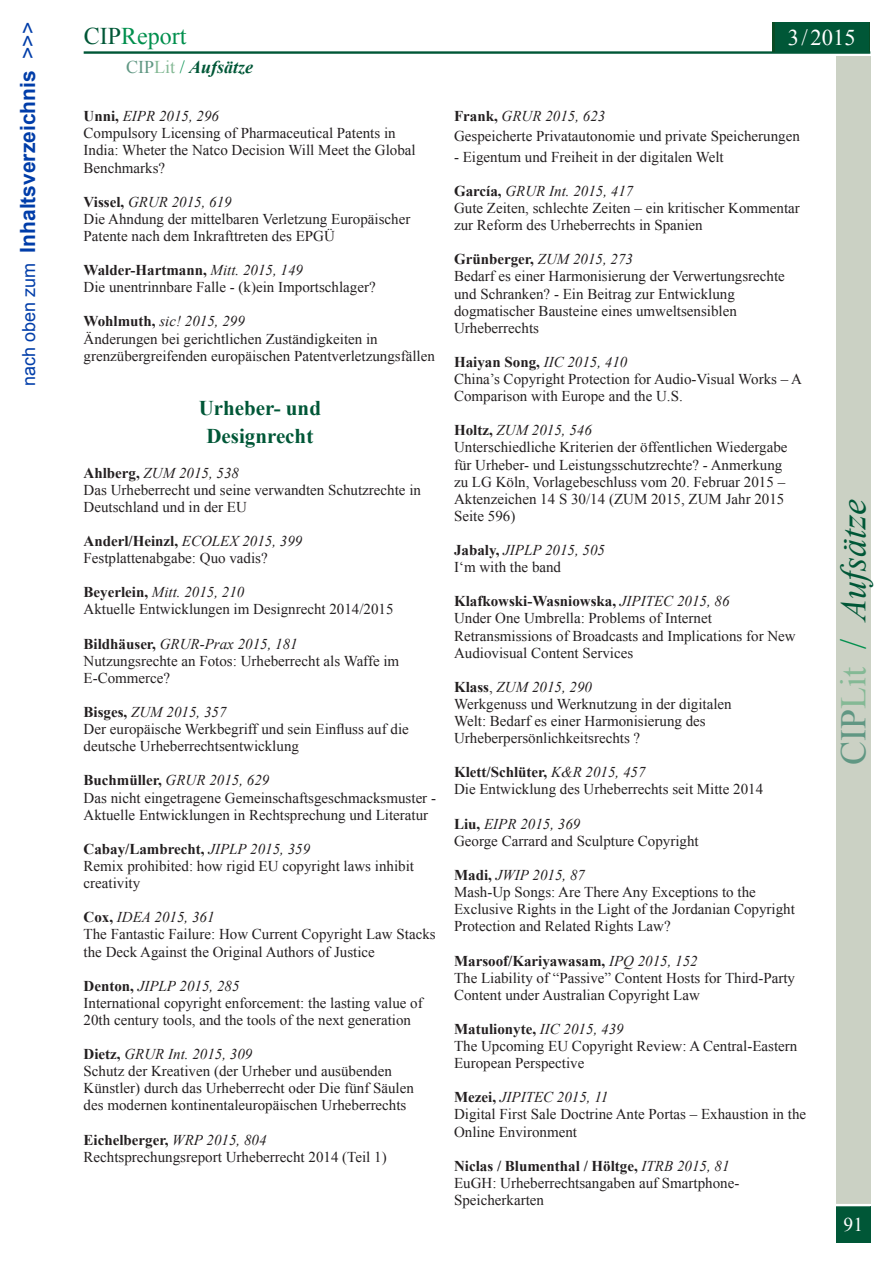
<style>
.page{position:relative;width:893px;height:1263px;background:#fff}
.page>*{position:absolute;margin:0;border:0;box-sizing:border-box;transform-origin:0 0}
.t1{font:italic 36px "Times New Roman";color:#005737}
.t2{font:24px "Times New Roman";color:#008f4d}
.t3{font:22.5px "Times New Roman";color:#fff}
.t4{font:700 21px "Arial";color:#003da9}
.t5{font:700 21px "Times New Roman";color:#005737}
.t6{font:19.5px "Times New Roman";color:#fff}
.t7{font:italic 700 18px "Times New Roman";color:#005737}
.t8{font:15px/17.1px "Times New Roman";color:#231f20}
.t9{font:italic 15px "Times New Roman";color:#231f20}
.t10{font:700 15px "Times New Roman";color:#231f20}
.s1{font-weight:400;font-size:18px}
.s2{font-weight:400}
.s3{color:#005737}
.s4{font-weight:400;font-style:normal;color:#609783}
.s5{font-weight:400;font-style:normal;color:#84b995}
.s6{font-weight:400;font-style:normal;color:#008f4d}
.s7{font-weight:700;font-style:normal}
.s8{font-weight:400;font-style:italic}
.s9{font-style:normal}
.s10{font-style:normal;color:#609783}
.s11{font-style:normal;color:#84b995}
.s12{font-style:normal;color:#008f4d}
</style>
<div class="page">
<div style="left:836px;top:57px;width:34px;height:1147px;background:#cbd1c4"></div>
<div style="left:836px;top:1206px;width:34px;height:36px;background:#005737"></div>
<hr style="left:84px;top:51px;width:786px;height:3px;background:#005737">
<div style="left:772px;top:22px;width:98px;height:30px;background:linear-gradient(to bottom,#05512d,#05512e)"></div>
<div style="left:775px;top:22px;width:93px;height:30px;background:#005737"></div>
<h3 class="t4" style="left:14px;top:386px;width:365px;rotate:-90deg"><span class="s1">nach oben zum</span> Inhaltsverzeichnis <span class="s2">&gt;&gt;&gt;</span></h3>
<h2 class="t2" style="left:84px;top:20px;width:104px"><span class="s3">CIP</span>Report</h2>
<p class="t7" style="left:126px;top:54px;width:129px"><span class="s4">CIP</span><span class="s5">Lit</span> <span class="s6">/</span> Aufsätze</p>
<p class="t9" style="left:84px;top:106px;width:137px"><span class="s7">Unni,</span> EIPR 2015, 296</p>
<p class="t8" style="left:84px;top:124px;width:334px">Compulsory Licensing of Pharmaceutical Patents in<br>India: Wheter the Natco Decision Will Meet the Global<br>Benchmarks?</p>
<p class="t9" style="left:84px;top:191px;width:150px"><span class="s7">Vissel,</span> GRUR 2015, 619</p>
<p class="t8" style="left:84px;top:210px;width:328px">Die Ahndung der mittelbaren Verletzung Europäischer<br>Patente nach dem Inkrafttreten des EPGÜ</p>
<p class="t10" style="left:84px;top:260px;width:221px">Walder-Hartmann, <span class="s8">Mitt. 2015, 149</span></p>
<p class="t8" style="left:84px;top:278px;width:294px">Die unentrinnbare Falle - (k)ein Importschlager?</p>
<p class="t9" style="left:84px;top:311px;width:163px"><span class="s7">Wohlmuth,</span> sic! 2015, 299</p>
<p class="t8" style="left:84px;top:330px;width:353px">Änderungen bei gerichtlichen Zuständigkeiten in grenzübergreifenden europäischen Patentverletzungsfällen</p>
<p class="t5" style="left:199px;top:393px;width:124px">Urheber- und</p>
<p class="t5" style="left:206px;top:422px;width:108px">Designrecht</p>
<p class="t9" style="left:84px;top:462px;width:157px"><span class="s7">Ahlberg,</span> ZUM 2015, 538</p>
<p class="t8" style="left:84px;top:481px;width:339px">Das Urheberrecht und seine verwandten Schutzrechte in<br>Deutschland und in der EU</p>
<p class="t10" style="left:84px;top:531px;width:220px">Anderl/Heinzl, <span class="s8">ECOLEX 2015, 399</span></p>
<p class="t8" style="left:84px;top:549px;width:186px">Festplattenabgabe: Quo vadis?</p>
<p class="t9" style="left:84px;top:582px;width:162px"><span class="s7">Beyerlein,</span> Mitt. 2015, 210</p>
<p class="t8" style="left:84px;top:601px;width:311px">Aktuelle Entwicklungen im Designrecht 2014/2015</p>
<p class="t9" style="left:84px;top:633px;width:216px"><span class="s7">Bildhäuser,</span> GRUR-Prax 2015, 181</p>
<p class="t8" style="left:84px;top:652px;width:317px">Nutzungsrechte an Fotos: Urheberrecht als Waffe im<br>E-Commerce?</p>
<p class="t9" style="left:84px;top:702px;width:144px"><span class="s7">Bisges,</span> ZUM 2015, 357</p>
<p class="t8" style="left:84px;top:720px;width:327px">Der europäische Werkbegriff und sein Einfluss auf die deutsche Urheberrechtsentwicklung</p>
<p class="t9" style="left:84px;top:770px;width:187px"><span class="s7">Buchmüller,</span> GRUR 2015, 629</p>
<p class="t8" style="left:84px;top:789px;width:354px">Das nicht eingetragene Gemeinschaftsgeschmacksmuster -<br>Aktuelle Entwicklungen in Rechtsprechung und Literatur</p>
<p class="t10" style="left:84px;top:838px;width:228px">Cabay/Lambrecht, <span class="s8">JIPLP 2015, 359</span></p>
<p class="t8" style="left:84px;top:857px;width:332px">Remix prohibited: how rigid EU copyright laws inhibit creativity</p>
<p class="t9" style="left:84px;top:907px;width:132px"><span class="s7">Cox,</span> IDEA 2015, 361</p>
<p class="t8" style="left:84px;top:925px;width:354px">The Fantastic Failure: How Current Copyright Law Stacks the Deck Against the Original Authors of Justice</p>
<p class="t9" style="left:84px;top:975px;width:157px"><span class="s7">Denton,</span> JIPLP 2015, 285</p>
<p class="t8" style="left:84px;top:994px;width:341px">International copyright enforcement: the lasting value of<br>20th century tools, and the tools of the next generation</p>
<p class="t9" style="left:84px;top:1044px;width:170px"><span class="s7">Dietz,</span> GRUR Int. 2015, 309</p>
<p class="t8" style="left:84px;top:1062px;width:332px">Schutz der Kreativen (der Urheber und ausübenden<br>Künstler) durch das Urheberrecht oder Die fünf Säulen des modernen kontinentaleuropäischen Urheberrechts</p>
<p class="t10" style="left:84px;top:1129px;width:184px">Eichelberger, <span class="s8">WRP 2015, 804</span></p>
<p class="t8" style="left:84px;top:1148px;width:305px">Rechtsprechungsreport Urheberrecht 2014 (Teil 1)</p>
<h3 class="t3" style="left:788px;top:22px;width:69px">3/2015</h3>
<p class="t9" style="left:454px;top:106px;width:153px"><span class="s7">Frank,</span> GRUR 2015, 623</p>
<p class="t8" style="left:454px;top:128px;width:347px">Gespeicherte Privatautonomie und private Speicherungen</p>
<p class="t8" style="left:454px;top:148px;width:271px">- Eigentum und Freiheit in der digitalen Welt</p>
<p class="t9" style="left:454px;top:181px;width:181px"><span class="s7">García,</span> GRUR Int. 2015, 417</p>
<p class="t8" style="left:454px;top:199px;width:347px">Gute Zeiten, schlechte Zeiten – ein kritischer Kommentar zur Reform des Urheberrechts in Spanien</p>
<p class="t10" style="left:454px;top:249px;width:181px">Grünberger, <span class="s8">ZUM 2015, 273</span></p>
<p class="t8" style="left:454px;top:268px;width:332px">Bedarf es einer Harmonisierung der Verwertungsrechte und Schranken? - Ein Beitrag zur Entwicklung dogmatischer Bausteine eines umweltsensiblen Urheberrechts</p>
<p class="t10" style="left:454px;top:351px;width:175px">Haiyan Song, <span class="s8">IIC 2015, 410</span></p>
<p class="t8" style="left:454px;top:370px;width:350px">China’s Copyright Protection for Audio-Visual Works – A<br>Comparison with Europe and the U.S.</p>
<p class="t9" style="left:454px;top:420px;width:139px"><span class="s7">Holtz,</span> ZUM 2015, 546</p>
<p class="t8" style="left:454px;top:439px;width:335px">Unterschiedliche Kriterien der öffentlichen Wiedergabe für Urheber- und Leistungsschutzrechte? - Anmerkung zu LG Köln, Vorlagebeschluss vom 20. Februar 2015 – Aktenzeichen 14 S 30/14 (ZUM 2015, ZUM Jahr 2015<br>Seite 596)</p>
<p class="t9" style="left:454px;top:540px;width:152px"><span class="s7">Jabaly,</span> JIPLP 2015, 505</p>
<p class="t8" style="left:454px;top:558px;width:109px">I‘m with the band</p>
<p class="t10" style="left:454px;top:591px;width:277px">Klafkowski-Wasniowska, <span class="s8">JIPITEC 2015, 86</span></p>
<p class="t8" style="left:454px;top:610px;width:343px">Under One Umbrella: Problems of Internet<br>Retransmissions of Broadcasts and Implications for New<br>Audiovisual Content Services</p>
<p class="t9" style="left:454px;top:676px;width:139px"><span class="s7">Klass</span><span class="s9">,</span> ZUM 2015, 290</p>
<p class="t8" style="left:454px;top:695px;width:279px">Werkgenuss und Werknutzung in der digitalen<br>Welt: Bedarf es einer Harmonisierung des<br>Urheberpersönlichkeitsrechts ?</p>
<p class="t10" style="left:454px;top:762px;width:193px">Klett/Schlüter, <span class="s8">K&amp;R 2015, 457</span></p>
<p class="t8" style="left:454px;top:781px;width:311px">Die Entwicklung des Urheberrechts seit Mitte 2014</p>
<p class="t9" style="left:454px;top:813px;width:128px"><span class="s7">Liu,</span> EIPR 2015, 369</p>
<p class="t8" style="left:454px;top:832px;width:246px">George Carrard and Sculpture Copyright</p>
<p class="t9" style="left:454px;top:865px;width:132px"><span class="s7">Madi,</span> JWIP 2015, 87</p>
<p class="t8" style="left:454px;top:883px;width:342px">Mash-Up Songs: Are There Any Exceptions to the<br>Exclusive Rights in the Light of the Jordanian Copyright<br>Protection and Related Rights Law?</p>
<p class="t10" style="left:454px;top:950px;width:245px">Marsoof/Kariyawasam, <span class="s8">IPQ 2015, 152</span></p>
<p class="t8" style="left:454px;top:969px;width:342px">The Liability of “Passive” Content Hosts for Third-Party<br>Content under Australian Copyright Law</p>
<p class="t10" style="left:454px;top:1018px;width:171px">Matulionyte, <span class="s8">IIC 2015, 439</span></p>
<p class="t8" style="left:454px;top:1037px;width:345px">The Upcoming EU Copyright Review: A Central-Eastern<br>European Perspective</p>
<p class="t9" style="left:454px;top:1087px;width:156px"><span class="s7">Mezei,</span> JIPITEC 2015, 11</p>
<p class="t8" style="left:454px;top:1105px;width:354px">Digital First Sale Doctrine Ante Portas – Exhaustion in the<br>Online Environment</p>
<p class="t10" style="left:454px;top:1155px;width:277px">Niclas / Blumenthal / Höltge, <span class="s8">ITRB 2015, 81</span></p>
<p class="t8" style="left:454px;top:1174px;width:287px">EuGH: Urheberrechtsangaben auf Smartphone-<br>Speicherkarten</p>
<h1 class="t1" style="left:829px;top:765px;width:268px;rotate:-90deg"><span class="s10">CIP</span><span class="s11">Lit</span> <span class="s12">/</span> Aufsätze</h1>
<h3 class="t6" style="left:844px;top:1212px;width:21px">91</h3>
</div>
